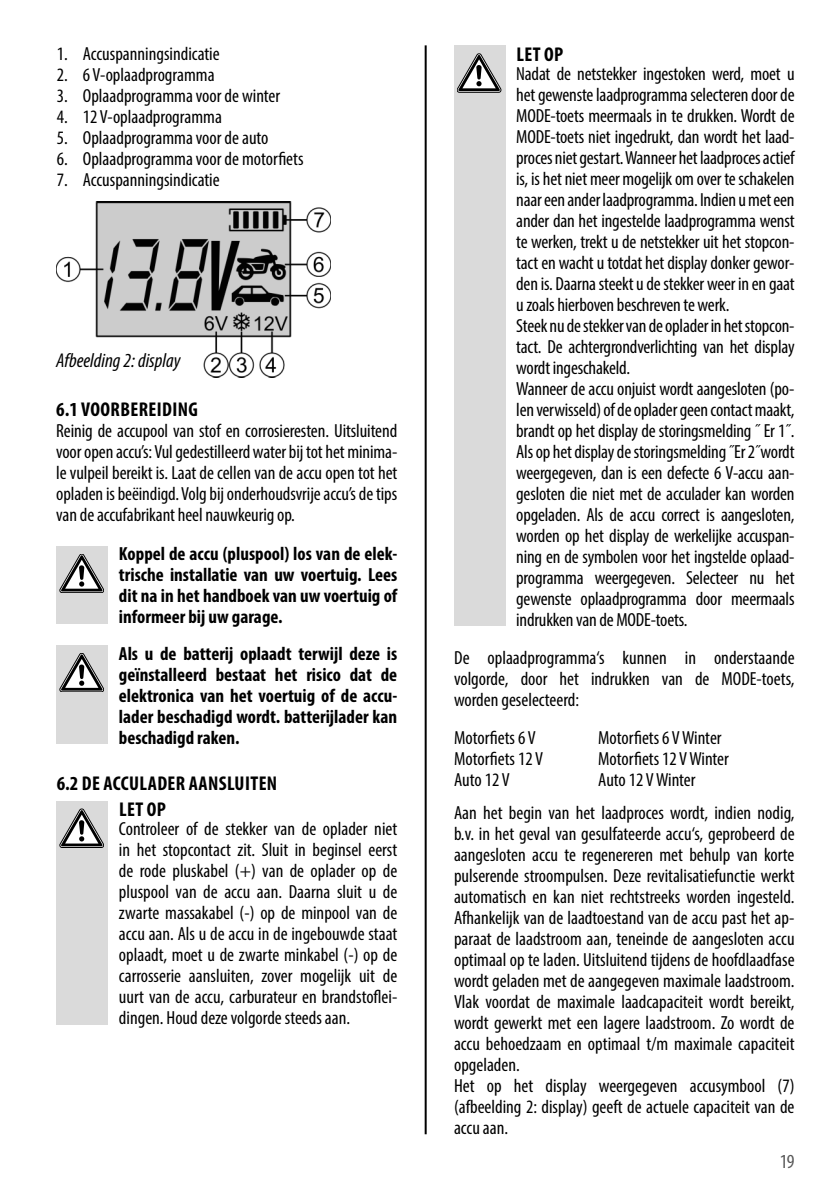
<style>
.page{position:relative;width:840px;height:1191px;background:#fff}
.page>*{position:absolute;margin:0;border:0;box-sizing:border-box;transform-origin:0 0}
.t1{font:700 condensed 20px "Myriad Pro";letter-spacing:.02em;color:#000}
.t2{font:italic condensed 20px "Myriad Pro";color:#000}
.t3{font:condensed 20px "Myriad Pro";color:#575757}
.t4{font:condensed 19px/21px "Myriad Pro";letter-spacing:-.01em;color:#000;text-align:justify}
.t5{font:700 condensed 19px/21px "Myriad Pro";color:#000;text-align:justify}
</style>
<div class="page">
<hr style="left:424px;top:45px;width:2px;height:1089px;background:#000">
<img style="left:56px;top:202px;width:275px;height:175px">
<div style="left:57px;top:801px;width:51px;height:223px;background:#dadada"></div>
<svg style="left:60px;top:809px;width:44px;height:38px"></svg>
<div style="left:454px;top:46px;width:51px;height:580px;background:#dadada"></div>
<svg style="left:457px;top:54px;width:44px;height:38px"></svg>
<div style="left:57px;top:546px;width:51px;height:77px;background:#dadada"></div>
<svg style="left:60px;top:554px;width:44px;height:39px"></svg>
<div style="left:57px;top:645px;width:51px;height:98px;background:#dadada"></div>
<svg style="left:60px;top:653px;width:44px;height:39px"></svg>
<p class="t4" style="left:57px;top:43px;width:164px">1. Accuspanningsindicatie</p>
<p class="t4" style="left:57px;top:64px;width:159px">2. 6 V-oplaadprogramma</p>
<p class="t4" style="left:57px;top:85px;width:225px">3. Oplaadprogramma voor de winter</p>
<p class="t4" style="left:57px;top:106px;width:166px">4. 12 V-oplaadprogramma</p>
<p class="t4" style="left:57px;top:127px;width:213px">5. Oplaadprogramma voor de auto</p>
<p class="t4" style="left:57px;top:148px;width:248px">6. Oplaadprogramma voor de motorfiets</p>
<p class="t4" style="left:57px;top:169px;width:164px">7. Accuspanningsindicatie</p>
<p class="t2" style="left:56px;top:349px;width:126px">Afbeelding 2: display</p>
<p class="t1" style="left:56px;top:396px;width:143px">6.1 VOORBEREIDING</p>
<p class="t4" style="left:56px;top:420px;width:342px">Reinig de accupool van stof en corrosieresten. Uitsluitend voor open accu’s: Vul gedestilleerd water bij tot het minima&shy;le vulpeil bereikt is. Laat de cellen van de accu open tot het opladen is beëindigd. Volg bij onderhoudsvrije accu’s de tips van de accufabrikant heel nauwkeurig op.</p>
<p class="t5" style="left:119px;top:543px;width:280px">Koppel de accu (pluspool) los van de elek&shy;trische installatie van uw voertuig. Lees dit na in het handboek van uw voertuig of informeer bij uw garage.</p>
<p class="t5" style="left:119px;top:642px;width:280px">Als u de batterij oplaadt terwijl deze is geïnstalleerd bestaat het risico dat de elektronica van het voertuig of de accu&shy;lader beschadigd wordt. batterijlader kan beschadigd raken.</p>
<p class="t1" style="left:57px;top:771px;width:222px">6.2 DE ACCULADER AANSLUITEN</p>
<p class="t1" style="left:119px;top:797px;width:48px">LET OP</p>
<p class="t4" style="left:119px;top:818px;width:280px">Controleer of de stekker van de oplader niet in het stopcontact zit. Sluit in beginsel eerst de rode pluskabel (+) van de oplader op de pluspool van de accu aan. Daarna sluit u de zwarte massakabel (-) op de minpool van de accu aan. Als u de accu in de ingebouwde staat oplaadt, moet u de zwarte minkabel (-) op de carrosserie aansluiten, zover mogelijk uit de uurt van de accu, carburateur en brandstoflei&shy;dingen. Houd deze volgorde steeds aan.</p>
<p class="t1" style="left:516px;top:42px;width:48px">LET OP</p>
<p class="t4" style="left:516px;top:63px;width:280px;text-align:left">Nadat de netstekker ingestoken werd, moet u het gewenste laadprogramma selecteren door de MODE-toets meermaals in te drukken. Wordt de MODE-toets niet ingedrukt, dan wordt het laad&shy;proces niet gestart. Wanneer het laadproces actief is, is het niet meer mogelijk om over te schakelen naar een ander laadprogramma. Indien u met een ander dan het ingestelde laadprogramma wenst te werken, trekt u de netstekker uit het stopcon&shy;tact en wacht u totdat het display donker gewor&shy;den is. Daarna steekt u de stekker weer in en gaat u zoals hierboven beschreven te werk.<br>Steek nu de stekker van de oplader in het stopcon&shy;tact. De achtergrondverlichting van het display wordt ingeschakeld.<br>Wanneer de accu onjuist wordt aangesloten (po&shy;len verwisseld) of de oplader geen contact maakt, brandt op het display de storingsmelding ˝ Er 1˝.<br>Als op het display de storingsmelding ˝Er 2˝wordt weergegeven, dan is een defecte 6 V-accu aan&shy;gesloten die niet met de acculader kan worden opgeladen. Als de accu correct is aangesloten, worden op het display de werkelijke accuspan&shy;ning en de symbolen voor het ingstelde oplaad&shy;programma weergegeven. Selecteer nu het gewenste oplaadprogramma door meermaals indrukken van de MODE-toets.</p>
<p class="t4" style="left:454px;top:646px;width:342px">De oplaadprogramma‘s kunnen in onderstaande volgorde, door het indrukken van de MODE-toets, worden geselecteerd:</p>
<p class="t4" style="left:454px;top:726px;width:83px">Motorfiets 6 V</p>
<p class="t4" style="left:598px;top:726px;width:125px">Motorfiets 6 V Winter</p>
<p class="t4" style="left:454px;top:747px;width:90px">Motorfiets 12 V</p>
<p class="t4" style="left:598px;top:747px;width:132px">Motorfiets 12 V Winter</p>
<p class="t4" style="left:454px;top:768px;width:57px">Auto 12 V</p>
<p class="t4" style="left:598px;top:768px;width:99px">Auto 12 V Winter</p>
<p class="t4" style="left:454px;top:801px;width:342px;text-align:left">Aan het begin van het laadproces wordt, indien nodig, b.v. in het geval van gesulfateerde accu‘s, geprobeerd de aangesloten accu te regenereren met behulp van korte pulserende stroompulsen. Deze revitalisatiefunctie werkt automatisch en kan niet rechtstreeks worden ingesteld.<br>Afhankelijk van de laadtoestand van de accu past het ap&shy;paraat de laadstroom aan, teneinde de aangesloten accu optimaal op te laden. Uitsluitend tijdens de hoofdlaadfase wordt geladen met de aangegeven maximale laadstroom.<br>Vlak voordat de maximale laadcapaciteit wordt bereikt, wordt gewerkt met een lagere laadstroom. Zo wordt de accu behoedzaam en optimaal t/m maximale capaciteit opgeladen.<br>Het op het display weergegeven accusymbool (7) (afbeelding 2: display) geeft de actuele capaciteit van de accu aan.</p>
<p class="t3" style="left:779px;top:1149px;width:16px">19</p>
</div>
